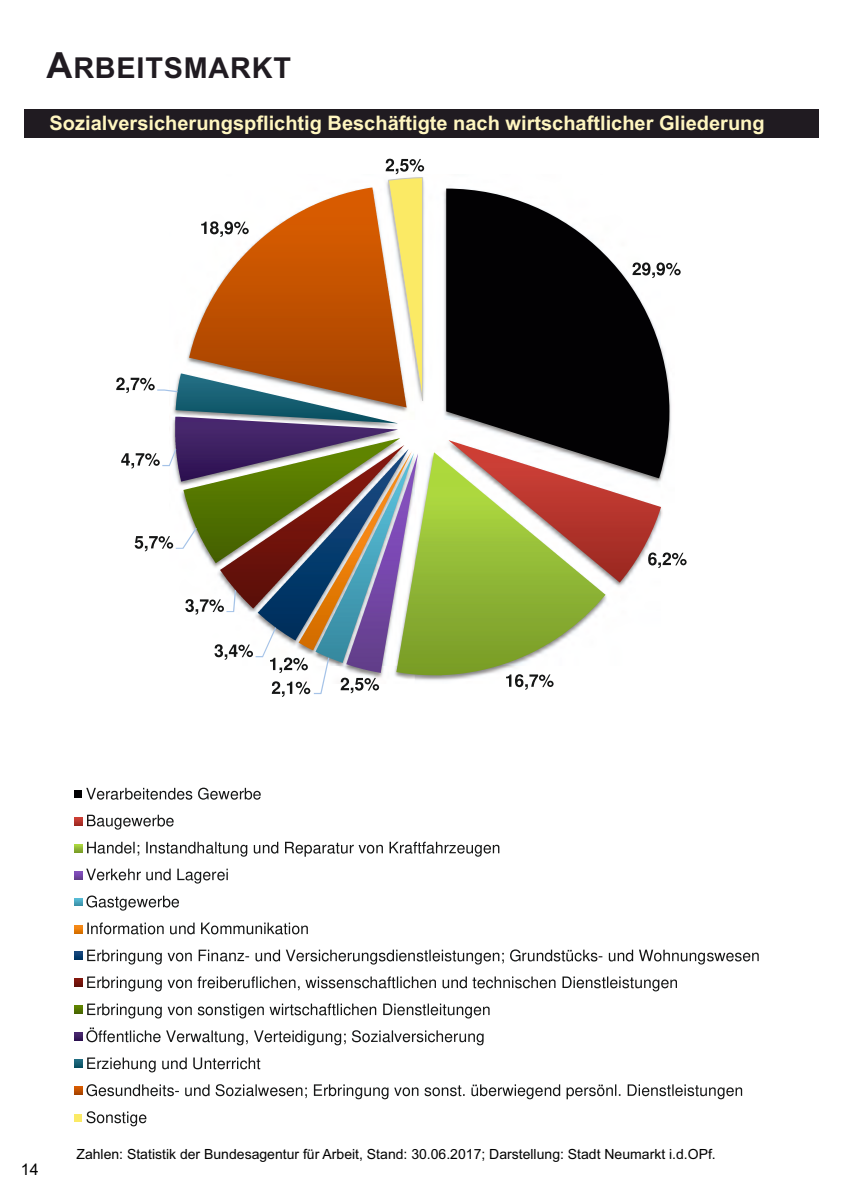
<style>
.page{position:relative;width:842px;height:1193px;background:#fff}
.page>*{position:absolute;margin:0;border:0;box-sizing:border-box;transform-origin:0 0}
.t1{font:700 28.8px "Arial";letter-spacing:.03em;color:#201b21}
.t2{font:700 20px "Arial";color:#fff6c0}
.t3{font:16px "Arial";color:#000}
.t4{font:14px "Arial";color:#000}
.s1{font-size:36px}
</style>
<div class="page">
<img style="left:172px;top:187px;width:499px;height:496px">
<svg style="left:446px;top:189px;width:223px;height:289px;fill:#020103"></svg>
<img style="left:448px;top:440px;width:210px;height:143px">
<img style="left:396px;top:452px;width:209px;height:223px">
<img style="left:346px;top:454px;width:72px;height:219px">
<img style="left:329px;top:453px;width:85px;height:210px">
<img style="left:329px;top:451px;width:83px;height:199px">
<img style="left:257px;top:449px;width:151px;height:191px">
<img style="left:399px;top:445px;width:5px;height:84px">
<img style="left:183px;top:438px;width:216px;height:125px">
<img style="left:175px;top:417px;width:223px;height:65px">
<img style="left:175px;top:374px;width:222px;height:49px">
<img style="left:189px;top:188px;width:182px;height:200px">
<svg style="left:632px;top:262px;width:48px;height:16px"></svg>
<svg style="left:648px;top:552px;width:38px;height:16px"></svg>
<svg style="left:506px;top:674px;width:47px;height:16px"></svg>
<svg style="left:340px;top:678px;width:39px;height:15px"></svg>
<svg style="left:214px;top:627px;width:115px;height:70px"></svg>
<svg style="left:185px;top:590px;width:51px;height:25px"></svg>
<svg style="left:135px;top:528px;width:62px;height:23px"></svg>
<svg style="left:121px;top:449px;width:55px;height:20px"></svg>
<svg style="left:116px;top:377px;width:61px;height:16px"></svg>
<svg style="left:201px;top:221px;width:48px;height:16px"></svg>
<div style="left:74px;top:790px;width:8px;height:8px;background:#020103"></div>
<svg style="left:86px;top:788px;width:175px;height:12px"></svg>
<svg style="left:74px;top:815px;width:100px;height:15px"></svg>
<svg style="left:74px;top:842px;width:425px;height:15px"></svg>
<svg style="left:74px;top:869px;width:154px;height:14px"></svg>
<svg style="left:74px;top:895px;width:105px;height:16px"></svg>
<svg style="left:74px;top:922px;width:234px;height:12px"></svg>
<svg style="left:74px;top:949px;width:684px;height:15px"></svg>
<svg style="left:74px;top:976px;width:362px;height:15px"></svg>
<svg style="left:442px;top:976px;width:234px;height:15px"></svg>
<svg style="left:74px;top:1003px;width:415px;height:15px"></svg>
<svg style="left:74px;top:1027px;width:409px;height:18px"></svg>
<svg style="left:74px;top:1057px;width:186px;height:15px"></svg>
<svg style="left:74px;top:1084px;width:390px;height:15px"></svg>
<svg style="left:471px;top:1084px;width:271px;height:15px"></svg>
<div style="left:74px;top:1114px;width:8px;height:8px;background:#fbea65"></div>
<svg style="left:86px;top:1111px;width:60px;height:15px"></svg>
<div style="left:24px;top:109px;width:794px;height:28px;background:#201b21"></div>
<svg style="left:385px;top:159px;width:39px;height:242px"></svg>
<h1 class="t1" style="left:46px;top:57px;width:246px"><span class="s1">A</span>RBEITSMARKT</h1>
<h2 class="t2" style="left:49px;top:116px;width:716px">Sozialversicherungspflichtig Beschäftigte nach wirtschaftlicher Gliederung</h2>
<p class="t3" style="left:21px;top:1163px;width:19px">14</p>
<p class="t4" style="left:76px;top:1148px;width:640px">Zahlen: Statistik der Bundesagentur für Arbeit, Stand: 30.06.2017; Darstellung: Stadt Neumarkt i.d.OPf.</p>
</div>
